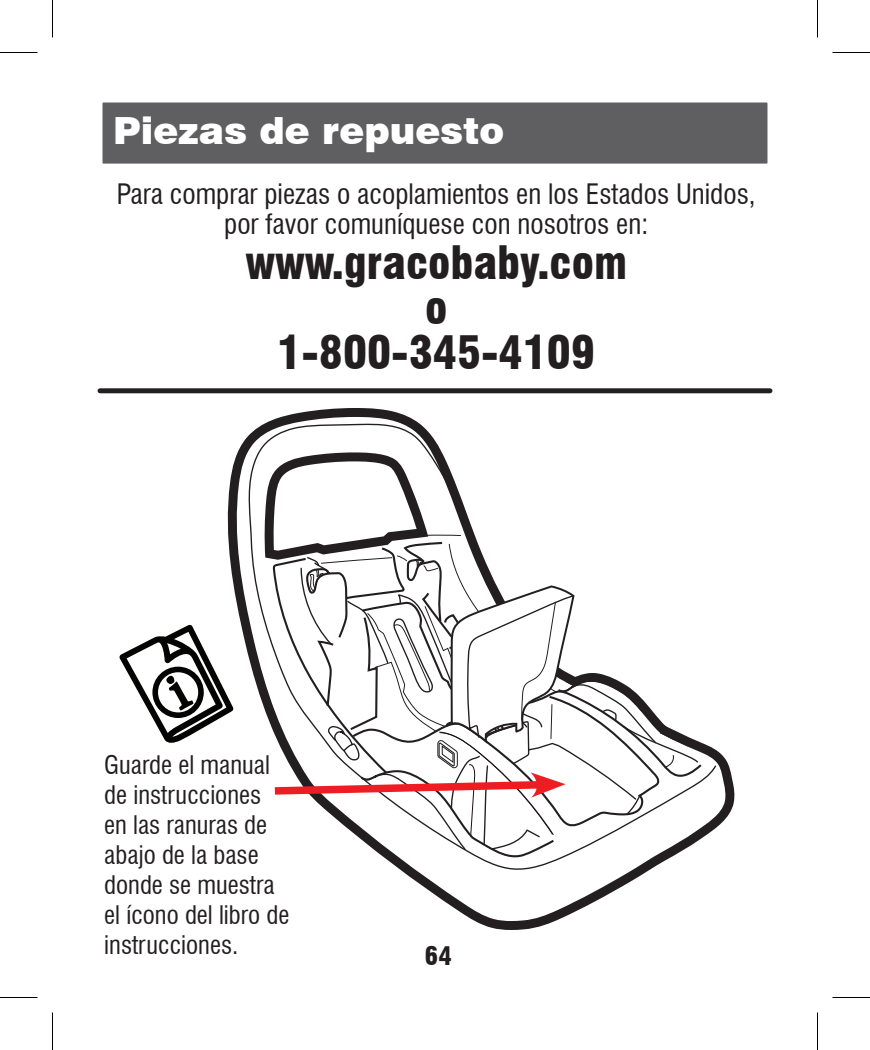
<style>
.page{position:relative;width:870px;height:1050px;background:#fff}
.page>*{position:absolute;margin:0;border:0;box-sizing:border-box;transform-origin:0 0}
.t1{font:900 condensed 45px "Swiss 721 BT";color:#231f20}
.t2{font:900 37.5px "Swiss 721 BT";color:#fff}
.t3{font:condensed 27.5px/30px "Swiss 721 BT";color:#231f20;text-align:center}
.t4{font:condensed 25px/30px "Swiss 721 BT";color:#231f20}
.t5{font:900 condensed 25px "Swiss 721 BT";color:#231f20}
</style>
<div class="page">
<div style="left:100px;top:388px;width:670px;height:5px;background:#231f20"></div>
<div style="left:98px;top:98px;width:674px;height:71px;background:#5f5f62;border:5px solid #fff"></div>
<svg style="left:119px;top:624px;width:109px;height:119px"></svg>
<svg style="left:228px;top:408px;width:506px;height:522px"></svg>
<svg style="left:247px;top:423px;width:471px;height:447px"></svg>
<svg style="left:449px;top:408px;width:127px;height:44px"></svg>
<svg style="left:485px;top:851px;width:153px;height:49px"></svg>
<svg style="left:264px;top:452px;width:452px;height:399px"></svg>
<hr style="left:0;top:52px;width:38px;height:1px;background:#000">
<hr style="left:832px;top:52px;width:38px;height:1px;background:#000">
<hr style="left:0;top:997px;width:38px;height:1px;background:#000">
<hr style="left:832px;top:997px;width:38px;height:1px;background:#000">
<hr style="left:52px;top:0;width:1px;height:38px;background:#000">
<hr style="left:52px;top:1012px;width:1px;height:38px;background:#000">
<hr style="left:817px;top:0;width:1px;height:38px;background:#000">
<hr style="left:817px;top:1012px;width:1px;height:38px;background:#000">
<p class="t2" style="left:113px;top:108px;width:393px">Piezas de repuesto</p>
<p class="t3" style="left:117px;top:179px;width:641px">Para comprar piezas o acoplamientos en los Estados Unidos, por favor comuníquese con nosotros en:</p>
<p class="t1" style="left:245px;top:235px;width:383px">www.gracobaby.com</p>
<p class="t1" style="left:425px;top:280px;width:24px">o</p>
<p class="t1" style="left:277px;top:325px;width:319px">1-800-345-4109</p>
<p class="t4" style="left:104px;top:750px;width:187px">Guarde el manual de instrucciones en las ranuras de abajo de la base donde se muestra el ícono del libro de instrucciones.</p>
<p class="t5" style="left:425px;top:940px;width:28px">64</p>
</div>
